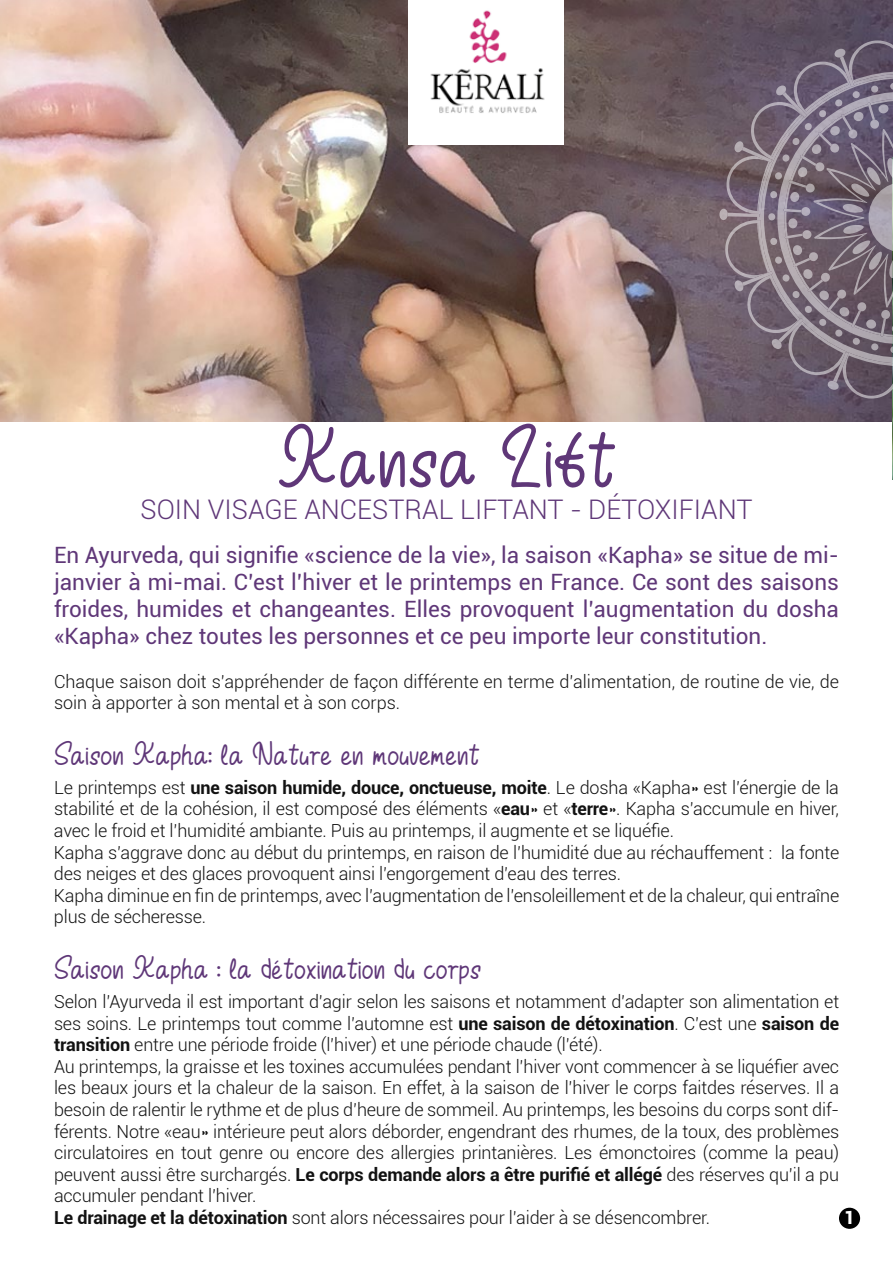
<style>
.page{position:relative;width:893px;height:1263px;background:#fff}
.page>*{position:absolute;margin:0;border:0;box-sizing:border-box;transform-origin:0 0}
.t1{font:91.5px "Relaxing";color:#5f3778}
.t2{font:34.5px "Relaxing";color:#5f3778}
.t3{font:300 27px "Roboto";color:#5f3778}
.t4{font:22.5px/27px "Roboto";color:#5f3778;text-align:justify}
.t5{font:300 18px/21.6px "Roboto";letter-spacing:-.01em;color:#121212}
.t6{font:900 18px "Roboto";color:#fff}
.s1{font-weight:700}
</style>
<div class="page">
<img style="left:0;top:0;width:893px;height:421px">
<div style="left:408px;top:0;width:155px;height:145px;background:#fff"></div>
<img style="left:430px;top:10px;width:115px;height:103px">
<div style="left:839px;top:1208px;width:21px;height:21px;background:#000;border-radius:50%"></div>
<img style="left:892px;top:399px;width:1px;height:80px">
<svg style="left:719px;top:40px;width:174px;height:359px;background:#786b78"></svg>
<h1 class="t1" style="left:277px;top:423px;width:340px">Kansa Lift</h1>
<h3 class="t3" style="left:140px;top:490px;width:614px">SOIN VISAGE ANCESTRAL LIFTANT - DÉTOXIFIANT</h3>
<p class="t4" style="left:54px;top:541px;width:786px">En Ayurveda, qui signifie «science de la vie», la saison «Kapha» se situe de mi&shy;janvier à mi-mai. C’est l’hiver et le printemps en France. Ce sont des saisons froides, humides et changeantes. Elles provoquent l’augmentation du dosha «Kapha» chez toutes les personnes et ce peu importe leur constitution.</p>
<p class="t5" style="left:54px;top:670px;width:786px">Chaque saison doit s’appréhender de façon différente en terme d’alimentation, de routine de vie, de soin à apporter à son mental et à son corps.</p>
<h2 class="t2" style="left:54px;top:740px;width:427px">Saison Kapha: la Nature en mouvement</h2>
<p class="t5" style="left:54px;top:776px;width:787px">Le printemps est <span class="s1">une saison humide, douce, onctueuse, moite</span>. Le dosha «Kapha» est l’énergie de la stabilité et de la cohésion, il est composé des éléments «<span class="s1">eau</span>» et «<span class="s1">terre</span>». Kapha s’accumule en hiver, avec le froid et l’humidité ambiante. Puis au printemps, il augmente et se liquéfie.<br>Kapha s’aggrave donc au début du printemps, en raison de l’humidité due au réchauffement : la fonte des neiges et des glaces provoquent ainsi l’engorgement d’eau des terres.<br>Kapha diminue en fin de printemps, avec l’augmentation de l’ensoleillement et de la chaleur, qui entraîne plus de sécheresse.</p>
<h2 class="t2" style="left:54px;top:954px;width:429px">Saison Kapha : la détoxination du corps</h2>
<p class="t5" style="left:54px;top:990px;width:787px">Selon l’Ayurveda il est important d’agir selon les saisons et notamment d’adapter son alimentation et ses soins. Le printemps tout comme l’automne est <span class="s1">une saison de détoxination</span>. C’est une <span class="s1">saison de transition</span> entre une période froide (l’hiver) et une période chaude (l’été).<br>Au printemps, la graisse et les toxines accumulées pendant l’hiver vont commencer à se liquéfier avec les beaux jours et la chaleur de la saison. En effet, à la saison de l’hiver le corps faitdes réserves. Il a besoin de ralentir le rythme et de plus d’heure de sommeil. Au printemps, les besoins du corps sont dif&shy;férents. Notre «eau» intérieure peut alors déborder, engendrant des rhumes, de la toux, des problèmes circulatoires en tout genre ou encore des allergies printanières. Les émonctoires (comme la peau) peuvent aussi être surchargés. <span class="s1">Le corps demande alors a être purifié et allégé</span> des réserves qu’il a pu accumuler pendant l’hiver.<br><span class="s1">Le drainage et la détoxination</span> sont alors nécessaires pour l’aider à se désencombrer.</p>
<p class="t6" style="left:844px;top:1205px;width:12px">1</p>
</div>
